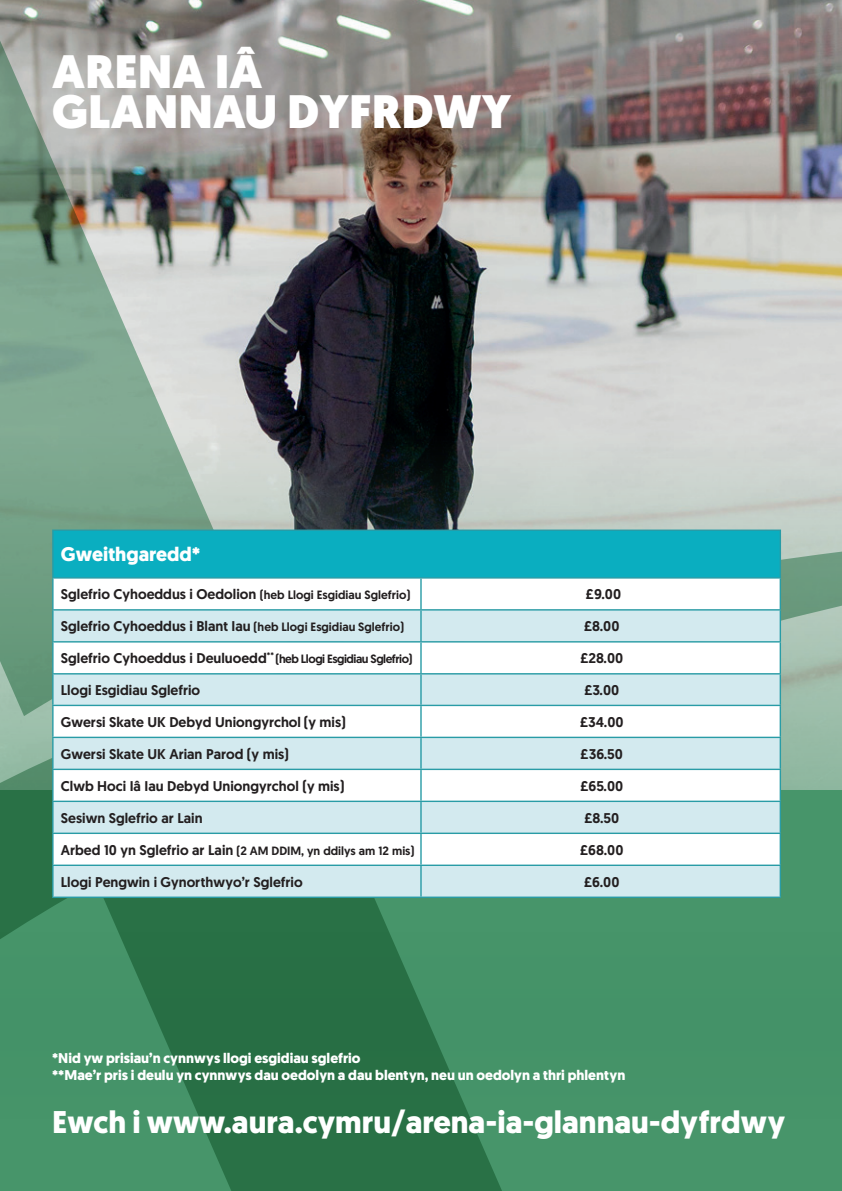
<style>
.page{position:relative;width:842px;height:1191px;background:#fff}
.page>*{position:absolute;margin:0;border:0;box-sizing:border-box;transform-origin:0 0}
.t1{font:900 46.8px/40px "Geomanist";color:#fff}
.t2{font:700 31.4px "Geomanist";color:#fff}
.t3{font:700 19.8px "Geomanist";color:#fff}
.t4{font:500 14px "Geomanist";color:#231f20}
.t5{font:700 14px/17px "Geomanist";color:#fff}
.t6{font:500 12px "Geomanist";color:#231f20}
.s1{font-size:12px}
.s2{font-size:14px}
</style>
<div class="page">
<img style="left:0;top:0;width:842px;height:1191px">
<div style="left:53px;top:530px;width:727px;height:48px;background:#0aaec0"></div>
<svg style="left:54px;top:578px;width:726px;height:31px"></svg>
<svg style="left:54px;top:610px;width:726px;height:286px;fill:#d3eaef"></svg>
<svg style="left:54px;top:706px;width:726px;height:30px"></svg>
<svg style="left:54px;top:834px;width:726px;height:30px"></svg>
<hr style="left:52px;top:529px;width:369px;height:2px;background:#299ca6">
<hr style="left:52px;top:531px;width:2px;height:46px;background:#299ca6">
<hr style="left:421px;top:529px;width:360px;height:2px;background:#299ca6">
<hr style="left:780px;top:531px;width:1px;height:46px;background:#299ca6">
<hr style="left:52px;top:577px;width:369px;height:1px;background:#299ca6">
<hr style="left:52px;top:578px;width:2px;height:31px;background:#299ca6">
<hr style="left:421px;top:577px;width:360px;height:1px;background:#299ca6">
<hr style="left:52px;top:609px;width:369px;height:1px;background:#299ca6">
<hr style="left:52px;top:610px;width:2px;height:31px;background:#299ca6">
<hr style="left:421px;top:609px;width:360px;height:1px;background:#299ca6">
<hr style="left:52px;top:641px;width:369px;height:1px;background:#299ca6">
<hr style="left:52px;top:642px;width:2px;height:31px;background:#299ca6">
<hr style="left:421px;top:641px;width:360px;height:1px;background:#299ca6">
<hr style="left:420px;top:578px;width:2px;height:31px;background:#299ca6">
<hr style="left:780px;top:578px;width:1px;height:31px;background:#299ca6">
<hr style="left:420px;top:610px;width:2px;height:31px;background:#299ca6">
<hr style="left:780px;top:610px;width:1px;height:31px;background:#299ca6">
<hr style="left:420px;top:642px;width:2px;height:31px;background:#299ca6">
<hr style="left:780px;top:642px;width:1px;height:31px;background:#299ca6">
<hr style="left:52px;top:673px;width:369px;height:1px;background:#299ca6">
<hr style="left:52px;top:674px;width:2px;height:30px;background:#299ca6">
<hr style="left:421px;top:673px;width:360px;height:1px;background:#299ca6">
<hr style="left:52px;top:704px;width:369px;height:2px;background:#299ca6">
<hr style="left:52px;top:706px;width:2px;height:30px;background:#299ca6">
<hr style="left:421px;top:704px;width:360px;height:2px;background:#299ca6">
<hr style="left:52px;top:736px;width:369px;height:2px;background:#299ca6">
<hr style="left:52px;top:738px;width:2px;height:30px;background:#299ca6">
<hr style="left:421px;top:736px;width:360px;height:2px;background:#299ca6">
<hr style="left:420px;top:674px;width:2px;height:30px;background:#299ca6">
<hr style="left:780px;top:674px;width:1px;height:30px;background:#299ca6">
<hr style="left:420px;top:706px;width:2px;height:30px;background:#299ca6">
<hr style="left:780px;top:706px;width:1px;height:30px;background:#299ca6">
<hr style="left:420px;top:738px;width:2px;height:30px;background:#299ca6">
<hr style="left:780px;top:738px;width:1px;height:30px;background:#299ca6">
<hr style="left:52px;top:768px;width:369px;height:2px;background:#299ca6">
<hr style="left:52px;top:770px;width:2px;height:30px;background:#299ca6">
<hr style="left:421px;top:768px;width:360px;height:2px;background:#299ca6">
<hr style="left:420px;top:770px;width:2px;height:30px;background:#299ca6">
<hr style="left:780px;top:770px;width:1px;height:30px;background:#299ca6">
<hr style="left:52px;top:800px;width:369px;height:2px;background:#299ca6">
<hr style="left:52px;top:802px;width:2px;height:30px;background:#299ca6">
<hr style="left:421px;top:800px;width:360px;height:2px;background:#299ca6">
<hr style="left:420px;top:802px;width:2px;height:30px;background:#299ca6">
<hr style="left:780px;top:802px;width:1px;height:30px;background:#299ca6">
<hr style="left:52px;top:832px;width:369px;height:2px;background:#299ca6">
<hr style="left:52px;top:834px;width:2px;height:30px;background:#299ca6">
<hr style="left:421px;top:832px;width:360px;height:2px;background:#299ca6">
<hr style="left:420px;top:834px;width:2px;height:30px;background:#299ca6">
<hr style="left:780px;top:834px;width:1px;height:30px;background:#299ca6">
<hr style="left:52px;top:864px;width:369px;height:2px;background:#299ca6">
<hr style="left:52px;top:866px;width:2px;height:30px;background:#299ca6">
<hr style="left:421px;top:864px;width:360px;height:2px;background:#299ca6">
<hr style="left:420px;top:866px;width:2px;height:30px;background:#299ca6">
<hr style="left:780px;top:866px;width:1px;height:30px;background:#299ca6">
<hr style="left:52px;top:896px;width:369px;height:2px;background:#299ca6">
<hr style="left:421px;top:896px;width:360px;height:2px;background:#299ca6">
<h1 class="t1" style="left:52px;top:52px;width:461px">ARENA IÂ<br>GLANNAU DYFRDWY</h1>
<h3 class="t3" style="left:61px;top:541px;width:141px">Gweithgaredd*</h3>
<p class="t4" style="left:61px;top:585px;width:351px">Sglefrio Cyhoeddus i Oedolion <span class="s1">(heb Llogi Esgidiau Sglefrio)</span></p>
<p class="t4" style="left:586px;top:585px;width:37px">£9.00</p>
<p class="t4" style="left:61px;top:617px;width:345px">Sglefrio Cyhoeddus i Blant Iau <span class="s1">(heb Llogi Esgidiau Sglefrio)</span></p>
<p class="t4" style="left:584px;top:617px;width:37px">£8.00</p>
<p class="t4" style="left:61px;top:649px;width:353px">Sglefrio Cyhoeddus i Deuluoedd<sup>**</sup> <span class="s1">(heb Llogi Esgidiau Sglefrio)</span></p>
<p class="t4" style="left:580px;top:649px;width:44px">£28.00</p>
<p class="t4" style="left:61px;top:680px;width:141px">Llogi Esgidiau Sglefrio</p>
<p class="t4" style="left:584px;top:680px;width:36px">£3.00</p>
<p class="t4" style="left:61px;top:712px;width:287px">Gwersi Skate UK Debyd Uniongyrchol (y mis)</p>
<p class="t4" style="left:580px;top:712px;width:45px">£34.00</p>
<p class="t4" style="left:61px;top:744px;width:230px">Gwersi Skate UK Arian Parod (y mis)</p>
<p class="t4" style="left:581px;top:744px;width:44px">£36.50</p>
<p class="t4" style="left:61px;top:776px;width:285px">Clwb Hoci Iâ Iau Debyd Uniongyrchol (y mis)</p>
<p class="t4" style="left:580px;top:776px;width:44px">£65.00</p>
<p class="t4" style="left:61px;top:808px;width:143px">Sesiwn Sglefrio ar Lain</p>
<p class="t4" style="left:584px;top:808px;width:36px">£8.50</p>
<p class="t6" style="left:61px;top:842px;width:355px"><span class="s2">Arbed 10 yn Sglefrio ar Lain</span> (2 AM DDIM, yn ddilys am 12 mis)</p>
<p class="t4" style="left:580px;top:840px;width:45px">£68.00</p>
<p class="t4" style="left:61px;top:872px;width:243px">Llogi Pengwin i Gynorthwyo’r Sglefrio</p>
<p class="t4" style="left:584px;top:872px;width:37px">£6.00</p>
<p class="t5" style="left:52px;top:1049px;width:575px">*Nid yw prisiau’n cynnwys llogi esgidiau sglefrio<br>**Mae’r pris i deulu yn cynnwys dau oedolyn a dau blentyn, neu un oedolyn a thri phlentyn</p>
<h2 class="t2" style="left:52px;top:1100px;width:735px">Ewch i www.aura.cymru/arena-ia-glannau-dyfrdwy</h2>
</div>
